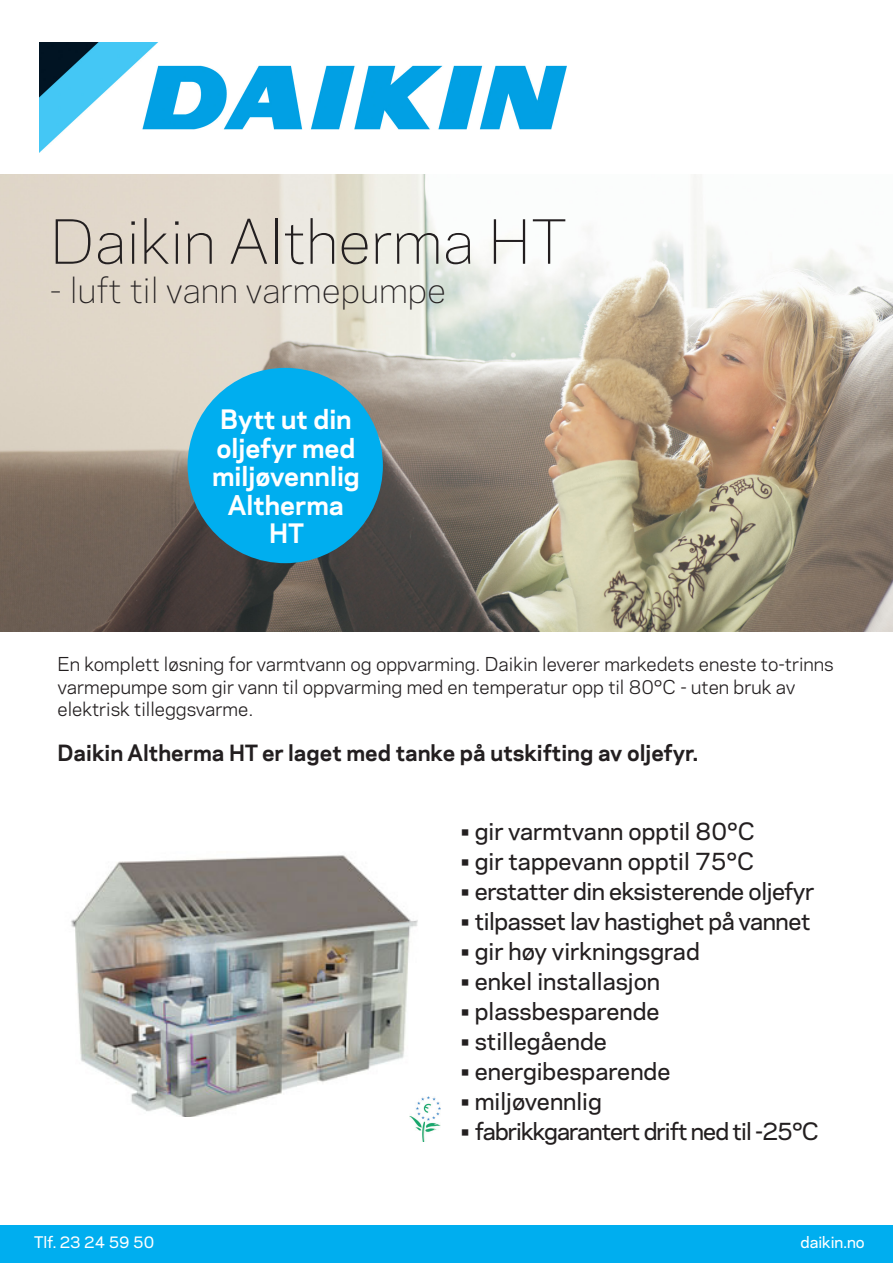
<style>
.page{position:relative;width:893px;height:1263px;background:#fff}
.page>*{position:absolute;margin:0;border:0;box-sizing:border-box;transform-origin:0 0}
.t1{font:300 57px "Galaxie Polaris";color:#231f20}
.t2{font:300 33px "Galaxie Polaris";color:#231f20}
.t3{font:700 25.2px/28.7px "Galaxie Polaris";color:#fff;text-align:center}
.t4{font:500 22.5px "Galaxie Polaris";color:#231f20}
.t5{font:500 22.5px "Galaxie Polaris";letter-spacing:-.02em;color:#231f20}
.t6{font:500 22.5px "Galaxie Polaris";letter-spacing:-.04em;color:#231f20}
.t7{font:700 21px "Galaxie Polaris";color:#231f20}
.t8{font:18px/22.5px "Galaxie Polaris";color:#231f20}
.t9{font:500 15px "Galaxie Polaris";color:#fff}
</style>
<div class="page">
<img style="left:39px;top:43px;width:527px;height:110px">
<img style="left:0;top:174px;width:893px;height:457px">
<div style="left:0;top:1225px;width:893px;height:38px;background:#00aeef"></div>
<img style="left:71px;top:855px;width:347px;height:261px">
<img style="left:410px;top:1096px;width:30px;height:45px">
<div style="left:188px;top:368px;width:195px;height:195px;background:#00aeef;border-radius:50%"></div>
<p class="t1" style="left:50px;top:199px;width:519px">Daikin Altherma HT</p>
<p class="t2" style="left:50px;top:266px;width:398px">- luft til vann varmepumpe</p>
<p class="t3" style="left:220px;top:404px;width:133px">Bytt ut din</p>
<p class="t3" style="left:216px;top:432px;width:141px">oljefyr med</p>
<p class="t3" style="left:212px;top:461px;width:149px">miljøvennlig<br>Altherma</p>
<p class="t3" style="left:269px;top:518px;width:37px">HT</p>
<p class="t8" style="left:57px;top:652px;width:778px">En komplett løsning for varmtvann og oppvarming. Daikin leverer markedets eneste to-trinns varmepumpe som gir vann til oppvarming med en temperatur opp til 80°C - uten bruk av</p>
<p class="t8" style="left:57px;top:697px;width:198px">elektrisk tilleggsvarme.</p>
<p class="t7" style="left:57px;top:738px;width:642px">Daikin Altherma HT er laget med tanke på utskifting av oljefyr.</p>
<p class="t4" style="left:461px;top:814px;width:296px">• gir varmtvann opptil 80°C</p>
<p class="t4" style="left:461px;top:844px;width:295px">• gir tappevann opptil 75°C</p>
<p class="t5" style="left:461px;top:874px;width:355px">• erstatter din eksisterende oljefyr</p>
<p class="t5" style="left:461px;top:904px;width:351px">• tilpasset lav hastighet på vannet</p>
<p class="t4" style="left:461px;top:934px;width:240px">• gir høy virkningsgrad</p>
<p class="t4" style="left:461px;top:964px;width:201px">• enkel installasjon</p>
<p class="t4" style="left:461px;top:994px;width:200px">• plassbesparende</p>
<p class="t4" style="left:461px;top:1024px;width:148px">• stillegående</p>
<p class="t4" style="left:461px;top:1054px;width:211px">• energibesparende</p>
<p class="t4" style="left:461px;top:1084px;width:142px">• miljøvennlig</p>
<p class="t6" style="left:461px;top:1114px;width:360px">• fabrikkgarantert drift ned til -25°C</p>
<p class="t9" style="left:34px;top:1231px;width:122px">Tlf. 23 24 59 50</p>
<p class="t9" style="left:800px;top:1231px;width:66px">daikin.no</p>
</div>
